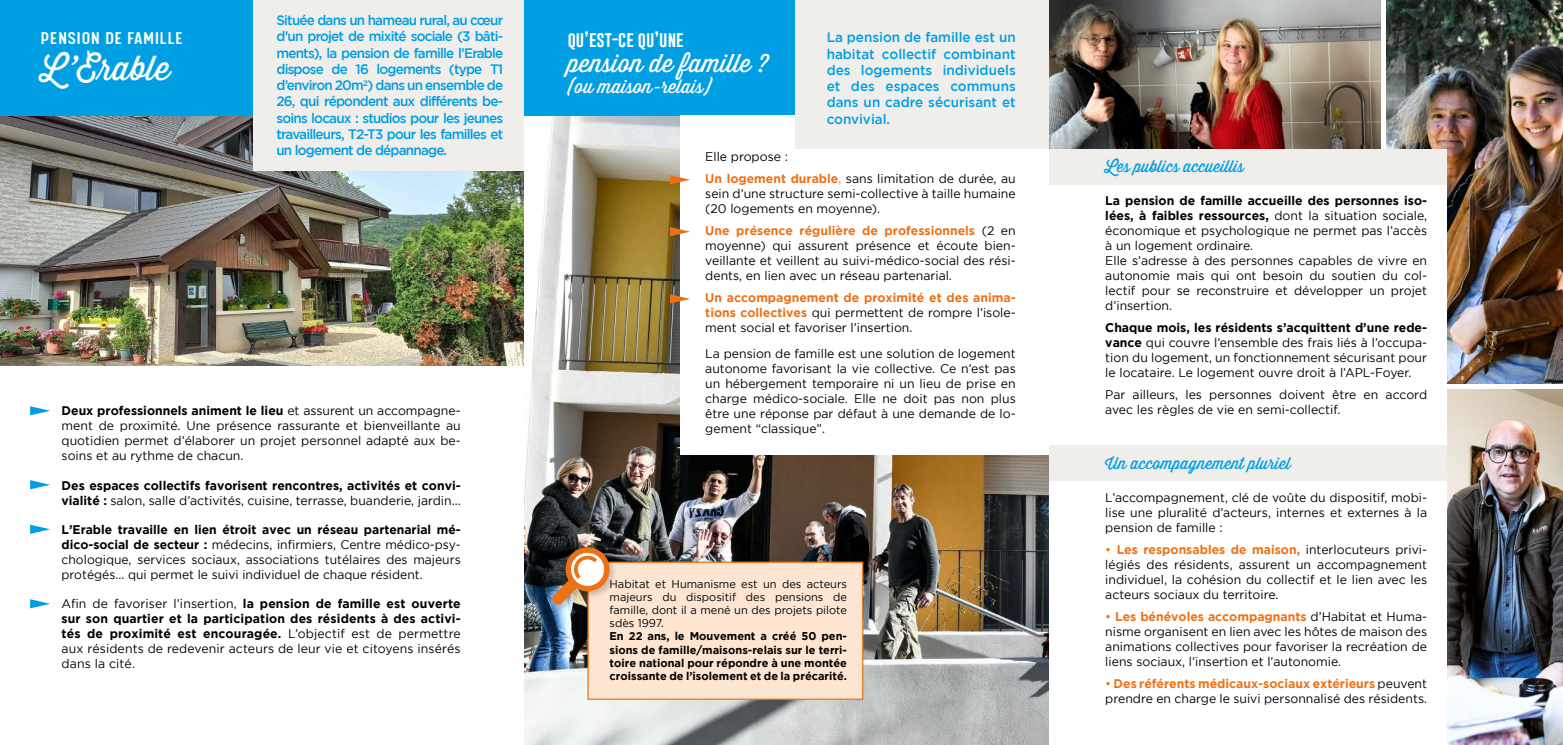
<style>
.page{position:relative;width:1563px;height:745px;background:#fff}
.page>*{position:absolute;margin:0;border:0;box-sizing:border-box;transform-origin:0 0}
.t1{font:33.75px "Thirsty Script";color:#fff}
.t2{font:25px "Thirsty Script";color:#fff}
.t3{font:500 19.25px "Calps";letter-spacing:.05em;color:#fff}
.t4{font:18.75px "Thirsty Script";color:#fff}
.t5{font:16.25px "Thirsty Script";color:#009ee3}
.t6{font:16.25px "Gobold";color:#fff}
.t7{font:500 13.75px/16.2px "Gotham";color:#009ee3;text-align:justify}
.t8{font:12.5px/15px "Gotham";color:#000;text-align:justify}
.t9{font:700 12.5px/15px "Gotham";color:#000}
.t10{font:700 11.25px/13.1px "Gotham";color:#000;text-align:justify}
.t11{font:11.25px/13.1px "Gotham";color:#000;text-align:justify}
.s1{font-weight:700;color:#ed7217}
.s2{color:#ed7217}
.s3{font-weight:700}
.s4{font-weight:400}
</style>
<div class="page">
<img style="left:0;top:116px;width:524px;height:250px">
<div style="left:0;top:0;width:524px;height:116px;background:#009ee3"></div>
<div style="left:253px;top:0;width:271px;height:171px;background:#f0eeea"></div>
<img style="left:524px;top:116px;width:524px;height:628px">
<div style="left:524px;top:0;width:271px;height:116px;background:#009ee3"></div>
<div style="left:680px;top:116px;width:369px;height:338px;background:#fff"></div>
<svg style="left:670px;top:175px;width:20px;height:9px"></svg>
<svg style="left:670px;top:227px;width:20px;height:9px"></svg>
<svg style="left:670px;top:294px;width:20px;height:9px"></svg>
<div style="left:587px;top:561px;width:276px;height:138px;background:#fde5d2;border:1px solid #ed7217"></div>
<img style="left:1049px;top:0;width:331px;height:149px">
<img style="left:1386px;top:0;width:177px;height:383px">
<img style="left:1447px;top:389px;width:116px;height:355px">
<div style="left:1049px;top:149px;width:398px;height:595px;background:#fff"></div>
<div style="left:1049px;top:149px;width:398px;height:35px;background:#f0eeea"></div>
<div style="left:795px;top:0;width:254px;height:149px;background:#f0eeea"></div>
<div style="left:550px;top:544px;width:68px;height:68px;background:#000;opacity:.2"></div>
<svg style="left:552px;top:544px;width:60px;height:60px"></svg>
<div style="left:1049px;top:445px;width:398px;height:35px;background:#f0eeea"></div>
<svg style="left:30px;top:406px;width:20px;height:9px"></svg>
<svg style="left:30px;top:480px;width:20px;height:9px"></svg>
<svg style="left:30px;top:524px;width:20px;height:9px"></svg>
<svg style="left:30px;top:599px;width:20px;height:9px"></svg>
<p class="t7" style="left:276px;top:13px;width:228px">Située dans un hameau rural, au cœur d’un projet de mixité sociale (3 bâti&shy;ments), la pension de famille l’Erable dispose de 16 logements (type T1 d’environ 20m<sup>2</sup>) dans un ensemble de 26, qui répondent aux différents be&shy;soins locaux : studios pour les jeunes travailleurs, T2-T3 pour les familles et un logement de dépannage.</p>
<p class="t7" style="left:809px;top:27px;width:228px">Située à Vergèze, dans un cadre verdoyant, la pension de famille La Capitelle dispose de 22 loge&shy;ments entièrement meublés de type 1 de 16 à 32m<sup>2</sup>, permettant</p>
<h3 class="t3" style="left:41px;top:32px;width:143px">PENSION DE FAMILLE</h3>
<h3 class="t6" style="left:568px;top:30px;width:117px">QU’EST-CE QU’UNE</h3>
<h2 class="t2" style="left:568px;top:50px;width:203px">pension de famille ?</h2>
<h3 class="t4" style="left:568px;top:76px;width:144px">(ou maison-relais)</h3>
<p class="t7" style="left:826px;top:30px;width:191px">La pension de famille est un habitat collectif combinant des logements individuels et des espaces communs dans un cadre sécurisant et convivial.</p>
<h1 class="t1" style="left:41px;top:50px;width:131px">L’Erable</h1>
<p class="t8" style="left:705px;top:145px;width:312px;line-height:22.1px">Elle propose :<br><span class="s1">Un logement durable</span><span class="s2">,</span> sans limitation de durée, au</p>
<p class="t8" style="left:705px;top:186px;width:312px">sein d’une structure semi-collective à taille humaine (20 logements en moyenne).</p>
<p class="t8" style="left:705px;top:223px;width:312px"><span class="s1">Une présence régulière de professionnels</span> (2 en moyenne) qui assurent présence et écoute bien&shy;veillante et veillent au suivi-médico-social des rési&shy;dents, en lien avec un réseau partenarial.</p>
<p class="t8" style="left:705px;top:290px;width:312px"><span class="s1">Un accompagnement de proximité et des anima&shy;tions collectives</span> qui permettent de rompre l’isole&shy;ment social et favoriser l’insertion.</p>
<p class="t8" style="left:705px;top:345px;width:312px">La pension de famille est une solution de logement autonome favorisant la vie collective. Ce n’est pas un hébergement temporaire ni un lieu de prise en charge médico-sociale. Elle ne doit pas non plus être une réponse par défaut à une demande de lo&shy;gement “classique”.</p>
<p class="t8" style="left:62px;top:403px;width:401px"><span class="s3">Deux professionnels animent le lieu</span> et assurent un accompagne&shy;ment de proximité. Une présence rassurante et bienveillante au quotidien permet d’élaborer un projet personnel adapté aux be&shy;soins et au rythme de chacun.</p>
<p class="t9" style="left:62px;top:477px;width:401px">Des espaces collectifs favorisent rencontres, activités et convi&shy;vialité : <span class="s4">salon, salle d’activités, cuisine, terrasse, buanderie, jardin...</span></p>
<p class="t8" style="left:62px;top:521px;width:401px"><span class="s3">L’Erable travaille en lien étroit avec un réseau partenarial mé&shy;dico-social de secteur :</span> médecins, infirmiers, Centre médico-psy&shy;chologique, services sociaux, associations tutélaires des majeurs protégés... qui permet le suivi individuel de chaque résident.</p>
<p class="t8" style="left:62px;top:595px;width:401px">Afin de favoriser l’insertion, <span class="s3">la pension de famille est ouverte sur son quartier et la participation des résidents à des activi&shy;tés de proximité est encouragée.</span> L’objectif est de permettre aux résidents de redevenir acteurs de leur vie et citoyens insérés dans la cité.</p>
<p class="t11" style="left:609px;top:576px;width:239px">Habitat et Humanisme est un des acteurs majeurs du dispositif des pensions de famille, dont il a mené un des projets pilote sdès 1997.</p>
<p class="t10" style="left:609px;top:629px;width:239px">En 22 ans, le Mouvement a créé 50 pen&shy;sions de famille/maisons-relais sur le terri&shy;toire national pour répondre à une montée croissante de l’isolement et de la précarité.</p>
<h3 class="t5" style="left:1105px;top:158px;width:140px">Les publics accueillis</h3>
<p class="t8" style="left:1105px;top:193px;width:323px;text-align:left"><span class="s3">La pension de famille accueille des personnes iso&shy;lées, à faibles ressources,</span> dont la situation sociale, économique et psychologique ne permet pas l’accès à un logement ordinaire.<br>Elle s’adresse à des personnes capables de vivre en autonomie mais qui ont besoin du soutien du col&shy;lectif pour se reconstruire et développer un projet d’insertion.</p>
<p class="t8" style="left:1105px;top:320px;width:323px"><span class="s3">Chaque mois, les résidents s’acquittent d’une rede&shy;vance</span> qui couvre l’ensemble des frais liés à l’occupa&shy;tion du logement, un fonctionnement sécurisant pour le locataire. Le logement ouvre droit à l’APL-Foyer.</p>
<p class="t8" style="left:1105px;top:387px;width:323px">Par ailleurs, les personnes doivent être en accord avec les règles de vie en semi-collectif.</p>
<h3 class="t5" style="left:1105px;top:454px;width:187px">Un accompagnement pluriel</h3>
<p class="t8" style="left:1105px;top:489px;width:323px">L’accompagnement, clé de voûte du dispositif, mobi&shy;lise une pluralité d’acteurs, internes et externes à la pension de famille :</p>
<p class="t8" style="left:1105px;top:541px;width:323px"><span class="s2">•</span> <span class="s1">Les responsables de maison,</span> interlocuteurs privi&shy;légiés des résidents, assurent un accompagnement individuel, la cohésion du collectif et le lien avec les acteurs sociaux du territoire.</p>
<p class="t8" style="left:1105px;top:608px;width:323px"><span class="s2">•</span> <span class="s1">Les bénévoles accompagnants</span> d’Habitat et Huma&shy;nisme organisent en lien avec les hôtes de maison des animations collectives pour favoriser la recréation de liens sociaux, l’insertion et l’autonomie.</p>
<p class="t8" style="left:1105px;top:675px;width:323px"><span class="s2">•</span> <span class="s1">Des référents médicaux-sociaux extérieurs</span> peuvent prendre en charge le suivi personnalisé des résidents.</p>
</div>
